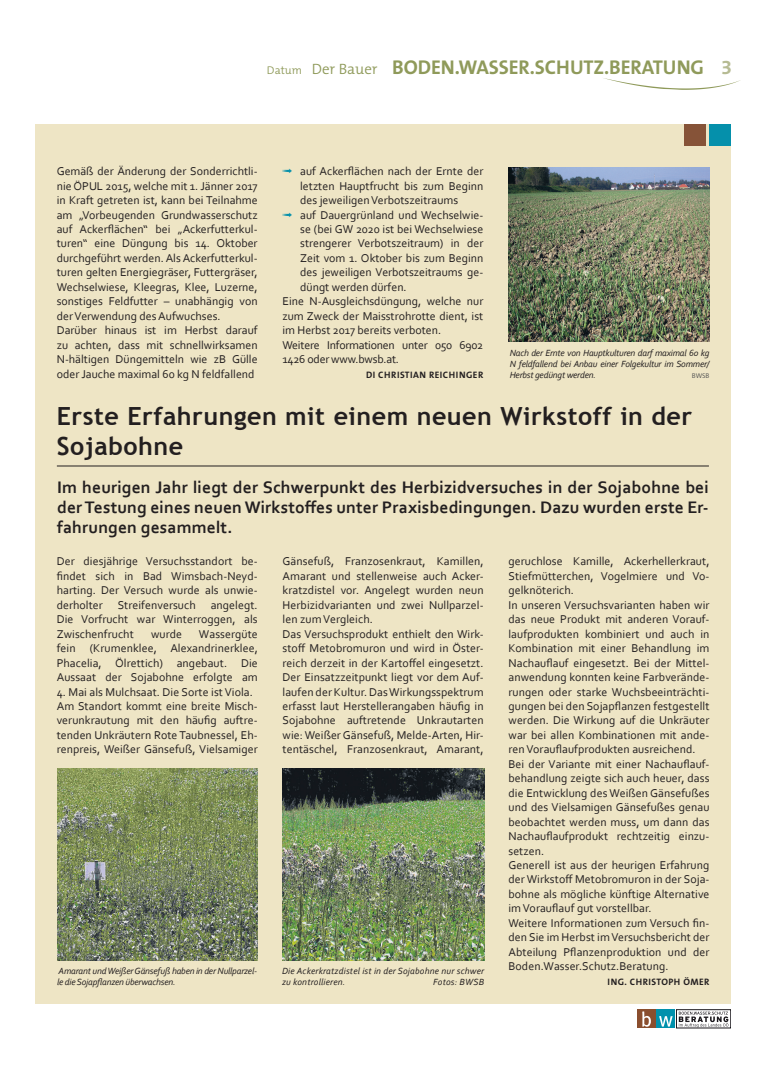
<style>
.page{position:relative;width:784px;height:1074px;background:#fff}
.page>*{position:absolute;margin:0;border:0;box-sizing:border-box;transform-origin:0 0}
.Lunart_Headline_01{font:700 25px/30px "Trebuchet MS";letter-spacing:.02em;color:#231f20}
.t1{font:700 20px "The Mix B7";letter-spacing:-.005em;color:#8f9a5a}
.Lunart_Einleitungste{font:700 17.5px/20px "Corbel";letter-spacing:.01em;color:#231f20;text-align:justify}
.Lunart_Fliesstext_y{font:11.88px/14.5px "Corbel";letter-spacing:.005em;color:#231f20;text-align:justify}
.Lunart_Fliesstext_y-2{font:11.88px/14.5px "Corbel";letter-spacing:-.02em;color:#231f20}
.Lunart_Bildtext_y{font:italic 9.38px/11.2px "Corbel";letter-spacing:-.02em;color:#231f20;text-align:justify}
.Lunart_Bildtext_y-2{font:italic 9.38px/11.2px "Corbel";letter-spacing:.02em;color:#231f20}
.Lunart_Fliesstext_y-3{font:700 9.38px "The Mix B7";letter-spacing:.05em;color:#231f20}
.Autor_Ende_y{font:700 9.38px "The Mix B7";letter-spacing:.05em;color:#231f20}
.Lunart_Bildtext_y-3{font:300 6.88px "The Mix B4";color:#4b4c4d}
.s1{font-family:"The Mix B4";font-weight:300;font-size:11.25px}
.s2{font-family:"The Mix B4";font-weight:300;font-size:15px}
.s3{color:#b6bb93}
</style>
<div class="page">
<svg style="left:603px;top:78px;width:138px;height:12px"></svg>
<div style="left:35px;top:124px;width:695px;height:879px;background:#eee5c5"></div>
<div style="left:684px;top:124px;width:21px;height:21px;background:#865338"></div>
<div style="left:709px;top:124px;width:21px;height:21px;background:#0590ab"></div>
<div style="left:676px;top:1009px;width:54px;height:19px;border:1px solid #1a171c"></div>
<svg style="left:678px;top:1011px;width:50px;height:16px"></svg>
<div style="left:636px;top:1009px;width:18px;height:19px;background:#8a4e2e"></div>
<div style="left:656px;top:1009px;width:18px;height:19px;background:#0091ac"></div>
<svg style="left:642px;top:1011px;width:8px;height:15px"></svg>
<svg style="left:659px;top:1016px;width:13px;height:10px"></svg>
<hr style="left:57px;top:466px;width:651px;height:1px;background:#231f20">
<img style="left:508px;top:167px;width:200px;height:174px">
<img style="left:57px;top:768px;width:200px;height:192px">
<img style="left:282px;top:768px;width:202px;height:192px">
<p class="t1" style="left:267px;top:56px;width:466px"><span class="s1">Datum</span> <span class="s2">Der Bauer</span> BODEN.WASSER.SCHUTZ.BERATUNG <span class="s3">3</span></p>
<p class="Lunart_Fliesstext_y" style="left:57px;top:164px;width:202px">Gemäß der Änderung der Sonderrichtli&shy;nie ÖPUL 2015, welche mit 1. Jänner 2017 in Kraft getreten ist, kann bei Teilnahme am „Vorbeugenden Grundwasserschutz auf Ackerflächen“ bei „Ackerfutterkul&shy;turen“ eine Düngung bis 14. Oktober durchgeführt werden. Als Ackerfutterkul&shy;turen gelten Energiegräser, Futtergräser, Wechselwiese, Kleegras, Klee, Luzerne, sonstiges Feldfutter – unabhängig von der Verwendung des Aufwuchses.</p>
<p class="Lunart_Fliesstext_y" style="left:57px;top:323px;width:202px">Darüber hinaus ist im Herbst darauf zu achten, dass mit schnellwirksamen N-hältigen Düngemitteln wie zB Gülle oder Jauche maximal 60 kg N feldfallend</p>
<p class="Lunart_Fliesstext_y" style="left:300px;top:164px;width:184px">auf Ackerflächen nach der Ernte der letzten Hauptfrucht bis zum Beginn des jeweiligen Verbotszeitraums</p>
<p class="Lunart_Fliesstext_y" style="left:300px;top:207px;width:184px">auf Dauergrünland und Wechselwie&shy;se (bei GW 2020 ist bei Wechselwiese strengerer Verbotszeitraum) in der Zeit vom 1. Oktober bis zum Beginn des jeweiligen Verbotszeitraums ge&shy;düngt werden dürfen.</p>
<p class="Lunart_Fliesstext_y" style="left:282px;top:294px;width:202px">Eine N-Ausgleichsdüngung, welche nur zum Zweck der Maisstrohrotte dient, ist im Herbst 2017 bereits verboten.</p>
<p class="Lunart_Fliesstext_y-2" style="left:282px;top:337px;width:202px">Weitere Informationen unter 050 6902<br>1426 oder www.bwsb.at.</p>
<p class="Lunart_Fliesstext_y-3" style="left:366px;top:369px;width:119px">DI CHRISTIAN REICHINGER</p>
<p class="Lunart_Bildtext_y" style="left:509px;top:347px;width:201px">Nach der Ernte von Hauptkulturen darf maximal 60 kg N feldfallend bei Anbau einer Folgekultur im Sommer/ Herbst gedüngt werden.</p>
<p class="Lunart_Bildtext_y-3" style="left:691px;top:372px;width:19px">BWSB</p>
<p class="Lunart_Headline_01" style="left:57px;top:401px;width:636px">Erste Erfahrungen mit einem neuen Wirkstoff in der<br>Sojabohne</p>
<p class="Lunart_Einleitungste" style="left:57px;top:477px;width:652px">Im heurigen Jahr liegt der Schwerpunkt des Herbizidversuches in der Sojabohne bei der Testung eines neuen Wirkstoffes unter Praxisbedingungen. Dazu wurden erste Er&shy;fahrungen gesammelt.</p>
<p class="Lunart_Fliesstext_y" style="left:57px;top:554px;width:202px">Der diesjährige Versuchsstandort be&shy;findet sich in Bad Wimsbach-Neyd&shy;harting. Der Versuch wurde als unwie&shy;derholter Streifenversuch</p>
<p class="Lunart_Fliesstext_y" style="left:57px;top:597px;width:202px;text-indent:154px">angelegt.<br>Die Vorfrucht war Winterroggen, als Zwischenfrucht</p>
<p class="Lunart_Fliesstext_y" style="left:151px;top:626px;width:33px">wurde</p>
<p class="Lunart_Fliesstext_y" style="left:57px;top:626px;width:202px;text-indent:142px">Wassergüte fein (Krumenklee, Alexandrinerklee, Phacelia, Ölrettich) angebaut. Die Aussaat der Sojabohne erfolgte am</p>
<p class="Lunart_Fliesstext_y" style="left:57px;top:684px;width:198px">4. Mai als Mulchsaat. Die Sorte ist Viola.</p>
<p class="Lunart_Fliesstext_y" style="left:57px;top:698px;width:202px">Am Standort kommt eine breite Misch&shy;verunkrautung mit den häufig auftre&shy;tenden Unkräutern Rote Taubnessel, Eh&shy;renpreis, Weißer Gänsefuß, Vielsamiger</p>
<p class="Lunart_Fliesstext_y" style="left:282px;top:554px;width:202px">Gänsefuß, Franzosenkraut, Kamillen, Amarant und stellenweise auch Acker&shy;kratzdistel vor. Angelegt wurden neun Herbizidvarianten und zwei Nullparzel&shy;len zum Vergleich.</p>
<p class="Lunart_Fliesstext_y" style="left:282px;top:626px;width:202px">Das Versuchsprodukt enthielt den Wirk&shy;stoff Metobromuron und wird in Öster&shy;reich derzeit in der Kartoffel eingesetzt.<br>Der Einsatzzeitpunkt liegt vor dem Auf&shy;laufen der Kultur. Das Wirkungsspektrum erfasst laut Herstellerangaben häufig in Sojabohne auftretende Unkrautarten wie: Weißer Gänsefuß, Melde-Arten, Hir&shy;tentäschel, Franzosenkraut, Amarant,</p>
<p class="Lunart_Bildtext_y" style="left:57px;top:965px;width:201px">Amarant und Weißer Gänsefuß haben in der Nullparzel&shy;le die Sojapflanzen überwachsen.</p>
<p class="Lunart_Bildtext_y-2" style="left:282px;top:965px;width:203px">Die Ackerkratzdistel ist in der Sojabohne nur schwer zu kontrollieren.</p>
<p class="Lunart_Bildtext_y-2" style="left:433px;top:976px;width:52px">Fotos: BWSB</p>
<p class="Lunart_Fliesstext_y" style="left:508px;top:554px;width:202px">geruchlose Kamille, Ackerhellerkraut, Stiefmütterchen, Vogelmiere und Vo&shy;gelknöterich.</p>
<p class="Lunart_Fliesstext_y" style="left:508px;top:597px;width:202px">In unseren Versuchsvarianten haben wir das neue Produkt mit anderen Vorauf&shy;laufprodukten kombiniert und auch in Kombination mit einer Behandlung im Nachauflauf eingesetzt. Bei der Mittel&shy;anwendung konnten keine Farbverände&shy;rungen oder starke Wuchsbeeinträchti&shy;gungen bei den Sojapflanzen festgestellt werden. Die Wirkung auf die Unkräuter war bei allen Kombinationen mit ande&shy;ren Vorauflaufprodukten ausreichend.</p>
<p class="Lunart_Fliesstext_y" style="left:508px;top:756px;width:202px">Bei der Variante mit einer Nachauflauf&shy;behandlung zeigte sich auch heuer, dass die Entwicklung des Weißen Gänsefußes und des Vielsamigen Gänsefußes genau beobachtet werden muss, um dann das Nachauflaufprodukt rechtzeitig einzu&shy;setzen.</p>
<p class="Lunart_Fliesstext_y" style="left:508px;top:857px;width:202px">Generell ist aus der heurigen Erfahrung der Wirkstoff Metobromuron in der Soja&shy;bohne als mögliche künftige Alternative im Vorauflauf gut vorstellbar.</p>
<p class="Lunart_Fliesstext_y" style="left:508px;top:915px;width:202px">Weitere Informationen zum Versuch fin&shy;den Sie im Herbst im Versuchsbericht der Abteilung Pflanzenproduktion und der Boden.Wasser.Schutz.Beratung.</p>
<p class="Autor_Ende_y" style="left:607px;top:976px;width:103px">ING. CHRISTOPH ÖMER</p>
</div>
